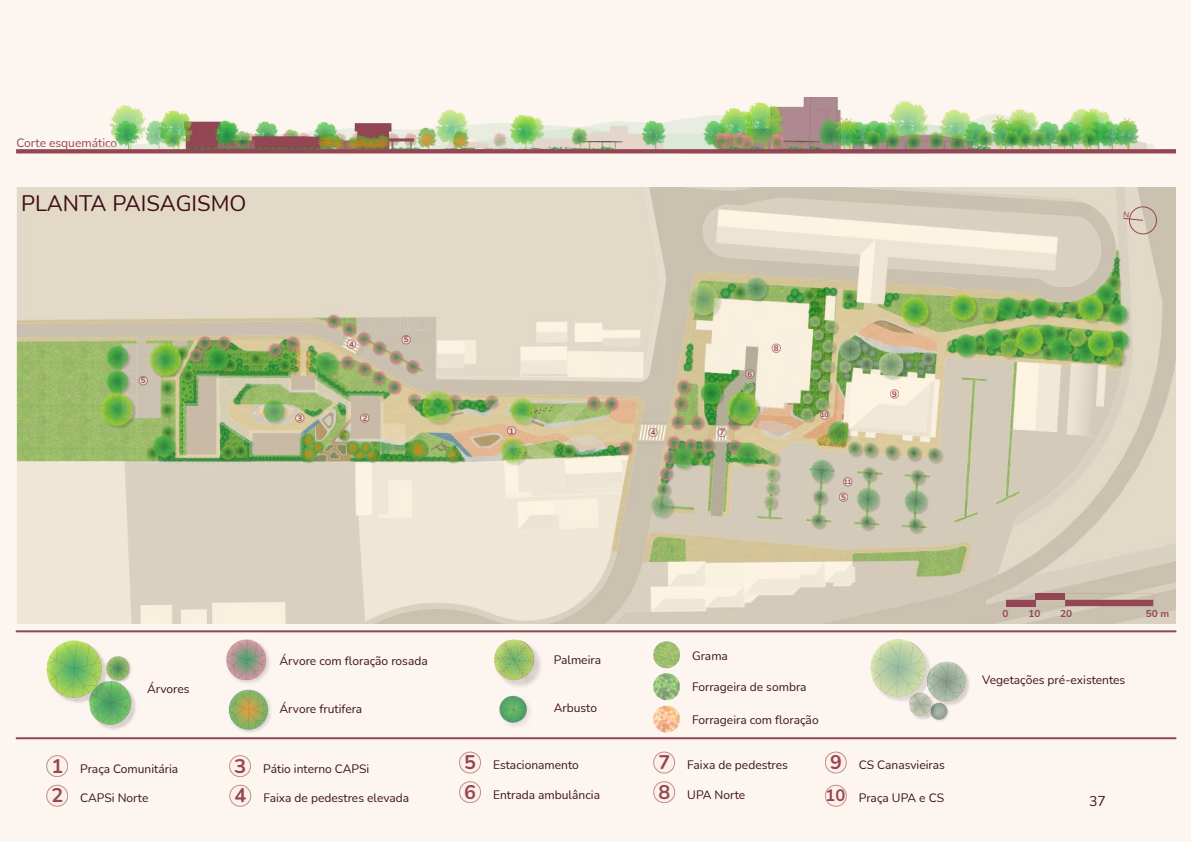
<style>
.page{position:relative;width:1191px;height:842px;background:#fdf5ef}
.page>*{position:absolute;margin:0;border:0;box-sizing:border-box;transform-origin:0 0}
.t1{font:22px "Nunito";color:#400d16}
.t2{font:700 19.7px "Nunito";color:#944654}
.t3{font:14px "Nunito";color:#3e1118}
.t4{font:12px "Nunito";color:#3d121b}
.t5{font:12px "Nunito";color:#944654}
.t6{font:700 10px "Nunito";color:#944654}
.t7{font:700 8px "Nunito";color:#944654}
.t8{font:700 6.5px "Nunito";color:#944654}
.s1{font-weight:700;font-size:19.7px;color:#944654}
.s2{font-weight:700;font-size:16.6px;color:#944654}
</style>
<div class="page">
<img style="left:226px;top:639px;width:45px;height:94px">
<img style="left:494px;top:639px;width:47px;height:87px">
<img style="left:17px;top:188px;width:1158px;height:435px">
<img style="left:46px;top:640px;width:90px;height:90px">
<img style="left:870px;top:640px;width:100px;height:81px">
<img style="left:604px;top:615px;width:100px;height:117px">
<div style="left:507px;top:427px;width:9px;height:8px;background:#f3d6c0;border-radius:50%"></div>
<div style="left:507px;top:426px;width:9px;height:9px;border:1px solid #944654;border-radius:50%"></div>
<div style="left:47px;top:756px;width:21px;height:21px;background:#feeee2;border-radius:50%"></div>
<div style="left:46px;top:755px;width:22px;height:22px;border:1px solid #944654;border-radius:50%"></div>
<div style="left:360px;top:414px;width:9px;height:8px;background:#e8d9ca;border-radius:50%"></div>
<div style="left:360px;top:414px;width:9px;height:8px;border:1px solid #944654;border-radius:50%"></div>
<div style="left:295px;top:414px;width:9px;height:8px;background:#f0dec5;border-radius:50%"></div>
<div style="left:295px;top:414px;width:9px;height:8px;border:1px solid #944654;border-radius:50%"></div>
<div style="left:347px;top:340px;width:9px;height:8px;background:#f2e5d4;border-radius:50%"></div>
<div style="left:347px;top:340px;width:9px;height:8px;border:1px solid #944654;border-radius:50%"></div>
<svg style="left:649px;top:428px;width:8px;height:9px"></svg>
<div style="left:648px;top:428px;width:9px;height:9px;border:1px solid #944654;border-radius:50%"></div>
<div style="left:745px;top:370px;width:9px;height:8px;background:#e0d3c5;border-radius:50%"></div>
<div style="left:745px;top:370px;width:9px;height:8px;border:1px solid #944654;border-radius:50%"></div>
<svg style="left:718px;top:428px;width:8px;height:9px"></svg>
<div style="left:717px;top:428px;width:9px;height:9px;border:1px solid #944654;border-radius:50%"></div>
<div style="left:772px;top:344px;width:8px;height:8px;background:#feeee2;border-radius:50%"></div>
<div style="left:772px;top:344px;width:8px;height:9px;border:1px solid #944654;border-radius:50%"></div>
<div style="left:890px;top:390px;width:8px;height:8px;background:#feeee2;border-radius:50%"></div>
<div style="left:890px;top:390px;width:9px;height:8px;border:1px solid #944654;border-radius:50%"></div>
<div style="left:820px;top:411px;width:9px;height:8px;background:#f0dec6;border-radius:50%"></div>
<div style="left:820px;top:411px;width:9px;height:8px;border:1px solid #944654;border-radius:50%"></div>
<div style="left:843px;top:477px;width:9px;height:9px;background:#eddfd2;border-radius:50%"></div>
<div style="left:843px;top:477px;width:9px;height:9px;border:1px solid #944654;border-radius:50%"></div>
<div style="left:139px;top:376px;width:8px;height:9px;background:#e9dbce;border-radius:50%"></div>
<div style="left:139px;top:376px;width:9px;height:9px;border:1px solid #944654;border-radius:50%"></div>
<div style="left:402px;top:335px;width:8px;height:9px;background:#e9dbce;border-radius:50%"></div>
<div style="left:402px;top:335px;width:8px;height:9px;border:1px solid #944654;border-radius:50%"></div>
<div style="left:839px;top:493px;width:8px;height:8px;background:#eddfd2;border-radius:50%"></div>
<div style="left:839px;top:493px;width:9px;height:8px;border:1px solid #944654;border-radius:50%"></div>
<div style="left:47px;top:785px;width:21px;height:21px;background:#feeee2;border-radius:50%"></div>
<div style="left:46px;top:785px;width:22px;height:21px;border:1px solid #944654;border-radius:50%"></div>
<div style="left:230px;top:756px;width:20px;height:21px;background:#feeee2;border-radius:50%"></div>
<div style="left:229px;top:755px;width:22px;height:22px;border:1px solid #944654;border-radius:50%"></div>
<div style="left:230px;top:785px;width:21px;height:21px;background:#feeee2;border-radius:50%"></div>
<div style="left:229px;top:785px;width:22px;height:21px;border:1px solid #944654;border-radius:50%"></div>
<div style="left:459px;top:752px;width:21px;height:21px;background:#feeee2;border-radius:50%"></div>
<div style="left:459px;top:752px;width:22px;height:21px;border:1px solid #944654;border-radius:50%"></div>
<div style="left:459px;top:782px;width:21px;height:21px;background:#feeee2;border-radius:50%"></div>
<div style="left:459px;top:781px;width:22px;height:22px;border:1px solid #944654;border-radius:50%"></div>
<div style="left:653px;top:752px;width:21px;height:21px;background:#feeee2;border-radius:50%"></div>
<div style="left:653px;top:752px;width:22px;height:21px;border:1px solid #944654;border-radius:50%"></div>
<div style="left:653px;top:782px;width:21px;height:21px;background:#feeee2;border-radius:50%"></div>
<div style="left:653px;top:781px;width:22px;height:22px;border:1px solid #944654;border-radius:50%"></div>
<div style="left:825px;top:785px;width:21px;height:21px;background:#feeee2;border-radius:50%"></div>
<div style="left:825px;top:785px;width:21px;height:21px;border:1px solid #944654;border-radius:50%"></div>
<div style="left:825px;top:752px;width:21px;height:21px;background:#feeee2;border-radius:50%"></div>
<div style="left:825px;top:752px;width:21px;height:21px;border:1px solid #944654;border-radius:50%"></div>
<hr style="left:17px;top:737px;width:1158px;height:2px;background:#944654">
<hr style="left:17px;top:630px;width:1158px;height:2px;background:#944654">
<img style="left:80px;top:97px;width:1095px;height:53px">
<img style="left:16px;top:150px;width:1159px;height:4px">
<svg style="left:1006px;top:594px;width:147px;height:12px;background:#b08382"></svg>
<svg style="left:1122px;top:206px;width:35px;height:29px"></svg>
<p class="t5" style="left:17px;top:135px;width:102px">Corte esquemático</p>
<h1 class="t1" style="left:21px;top:188px;width:227px">PLANTA PAISAGISMO</h1>
<p class="t7" style="left:141px;top:375px;width:6px">5</p>
<p class="t7" style="left:349px;top:338px;width:6px">4</p>
<p class="t7" style="left:297px;top:412px;width:6px">3</p>
<p class="t7" style="left:362px;top:412px;width:6px">2</p>
<p class="t7" style="left:404px;top:334px;width:6px">5</p>
<p class="t7" style="left:509px;top:425px;width:6px">1</p>
<p class="t4" style="left:147px;top:680px;width:44px">Árvores</p>
<h2 class="t2" style="left:51px;top:752px;width:13px">1</h2>
<p class="t4" style="left:80px;top:760px;width:99px">Praça Comunitária</p>
<p class="t4" style="left:51px;top:790px;width:99px"><span class="s1">2</span> CAPSi Norte</p>
<p class="t4" style="left:279px;top:653px;width:150px">Árvore com floração rosada</p>
<p class="t4" style="left:279px;top:701px;width:84px">Árvore frutifera</p>
<p class="t4" style="left:234px;top:760px;width:137px"><span class="s1">3</span> Pátio interno CAPSi</p>
<p class="t4" style="left:234px;top:790px;width:176px"><span class="s1">4</span> Faixa de pedestres elevada</p>
<p class="t4" style="left:554px;top:652px;width:49px">Palmeira</p>
<p class="t4" style="left:554px;top:700px;width:45px">Arbusto</p>
<p class="t4" style="left:464px;top:757px;width:116px"><span class="s1">5</span> Estacionamento</p>
<p class="t4" style="left:464px;top:786px;width:137px"><span class="s1">6</span> Entrada ambulância</p>
<p class="t7" style="left:650px;top:427px;width:6px">4</p>
<p class="t7" style="left:719px;top:427px;width:6px">7</p>
<p class="t7" style="left:747px;top:368px;width:6px">6</p>
<p class="t7" style="left:774px;top:343px;width:6px">8</p>
<p class="t8" style="left:820px;top:410px;width:9px">10</p>
<p class="t8" style="left:843px;top:477px;width:9px">11</p>
<p class="t7" style="left:841px;top:491px;width:6px">5</p>
<p class="t7" style="left:892px;top:389px;width:6px">9</p>
<p class="t4" style="left:692px;top:648px;width:37px">Grama</p>
<p class="t4" style="left:692px;top:678px;width:116px">Forrageira de sombra</p>
<p class="t4" style="left:692px;top:711px;width:128px">Forrageira com floração</p>
<p class="t4" style="left:830px;top:757px;width:116px"><span class="s1">9</span> CS Canasvieiras</p>
<p class="t4" style="left:658px;top:757px;width:131px"><span class="s1">7</span> Faixa de pedestres</p>
<p class="t4" style="left:658px;top:786px;width:88px"><span class="s1">8</span> UPA Norte</p>
<p class="t4" style="left:825px;top:790px;width:120px"><span class="s2">10</span> Praça UPA e CS</p>
<p class="t6" style="left:1002px;top:607px;width:7px">0</p>
<p class="t6" style="left:1028px;top:607px;width:13px">10</p>
<p class="t6" style="left:1060px;top:607px;width:13px">20</p>
<p class="t6" style="left:1145px;top:607px;width:25px">50 m</p>
<p class="t4" style="left:982px;top:671px;width:145px">Vegetações pré-existentes</p>
<p class="t3" style="left:1089px;top:791px;width:18px">37</p>
</div>
